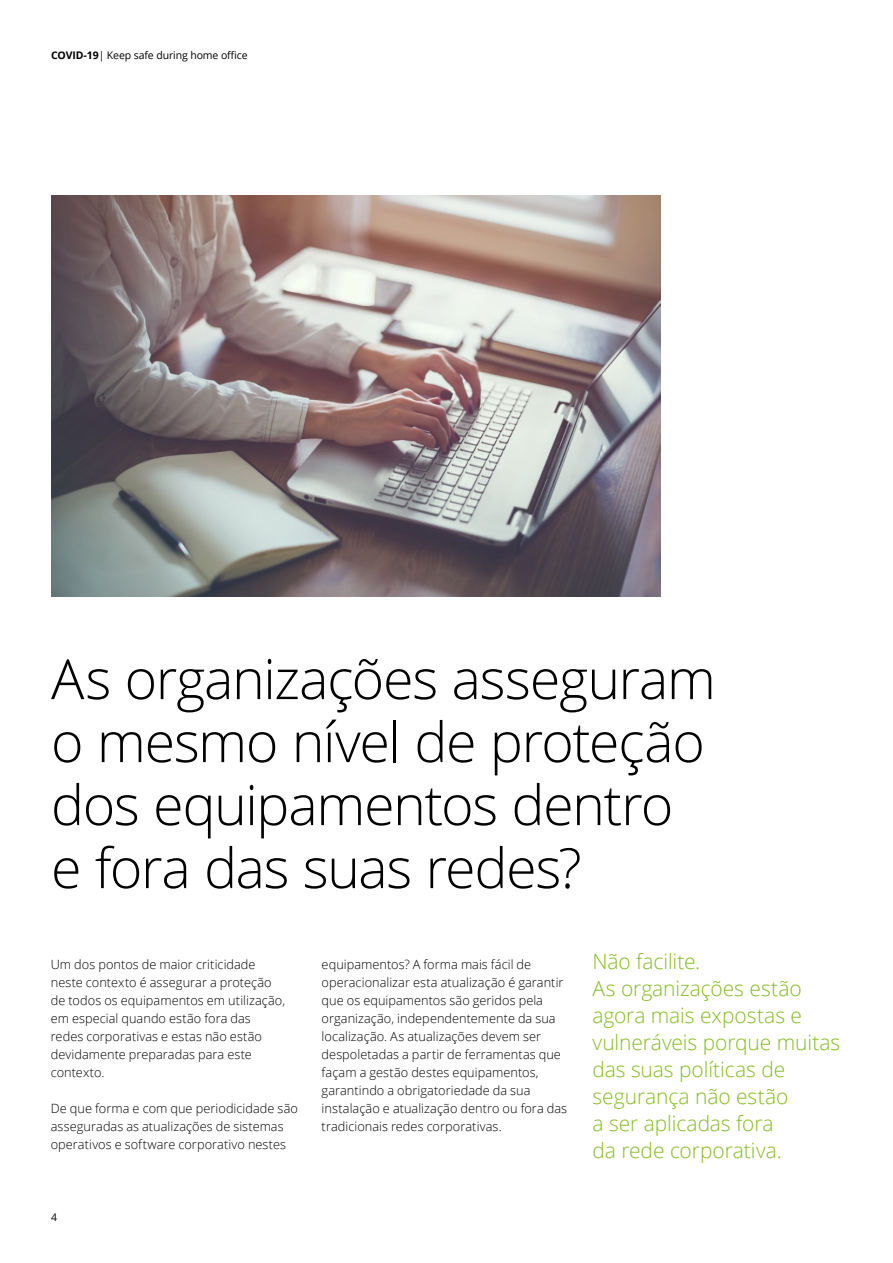
<style>
.page{position:relative;width:893px;height:1263px;background:#fff}
.page>*{position:absolute;margin:0;border:0;box-sizing:border-box;transform-origin:0 0}
.t1{font:300 55.5px/63px "Open Sans";letter-spacing:-.025em;color:#000}
.t2{font:300 21px/27px "Open Sans";letter-spacing:-.005em;color:#85bc22}
.t3{font:300 12.75px/18px "Open Sans";letter-spacing:.005em;color:#000}
.t4{font:10.5px "Open Sans";letter-spacing:-.01em;color:#000}
.s1{font-weight:700}
</style>
<div class="page">
<img style="left:51px;top:195px;width:609px;height:401px">
<p class="t4" style="left:51px;top:48px;width:198px"><span class="s1">COVID-19</span>| Keep safe during home office</p>
<h1 class="t1" style="left:51px;top:646px;width:666px">As organizações asseguram o mesmo nível de proteção dos equipamentos dentro e fora das suas redes?</h1>
<p class="t3" style="left:51px;top:955px;width:236px">Um dos pontos de maior criticidade neste contexto é assegurar a proteção de todos os equipamentos em utilização, em especial quando estão fora das redes corporativas e estas não estão devidamente preparadas para este contexto.</p>
<p class="t3" style="left:51px;top:1099px;width:249px">De que forma e com que periodicidade são asseguradas as atualizações de sistemas operativos e software corporativo nestes</p>
<p class="t4" style="left:51px;top:1210px;width:8px">4</p>
<p class="t3" style="left:322px;top:955px;width:247px">equipamentos? A forma mais fácil de operacionalizar esta atualização é garantir que os equipamentos são geridos pela organização, independentemente da sua localização. As atualizações devem ser despoletadas a partir de ferramentas que façam a gestão destes equipamentos, garantindo a obrigatoriedade da sua instalação e atualização dentro ou fora das tradicionais redes corporativas.</p>
<h2 class="t2" style="left:592px;top:947px;width:249px">Não facilite.<br>As organizações estão agora mais expostas e vulneráveis porque muitas das suas políticas de segurança não estão<br>a ser aplicadas fora<br>da rede corporativa.</h2>
</div>
